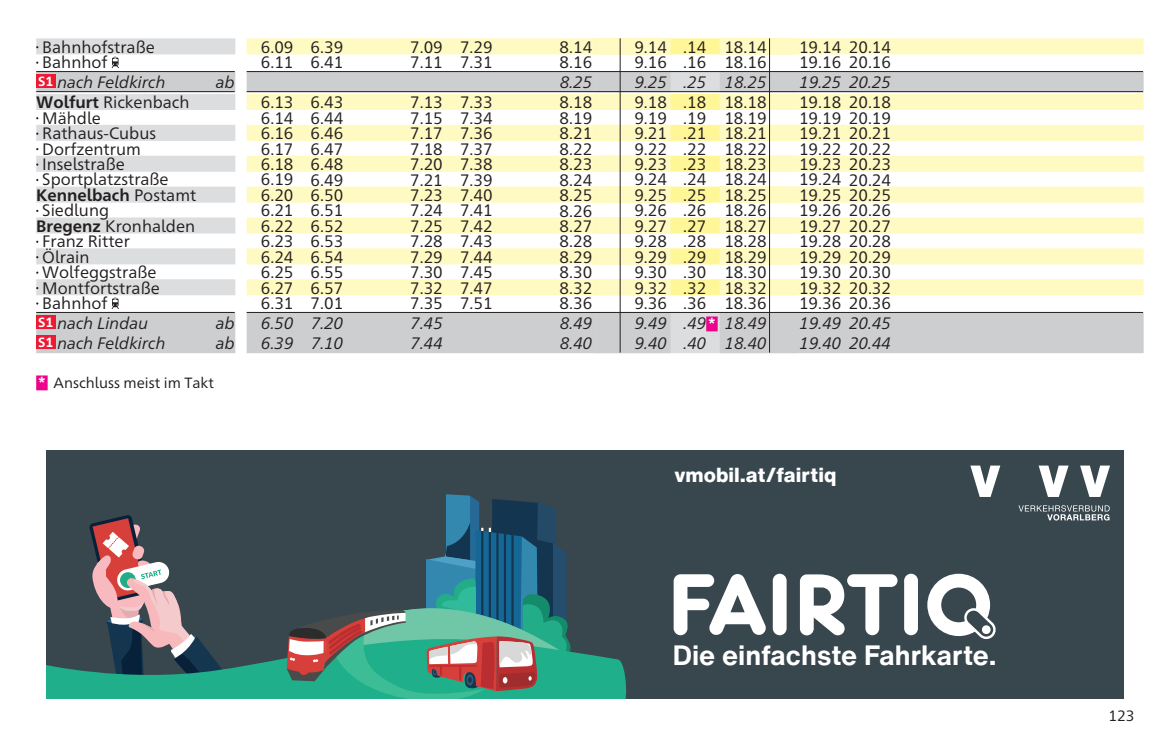
<style>
.page{position:relative;width:1170px;height:745px;background:#fff}
.page>*{position:absolute;margin:0;border:0;box-sizing:border-box;transform-origin:0 0}
.t1{font:700 27.5px "Helvetica Now Text";color:#fff}
.t2{font:800 20px "Helvetica Now Text";color:#fff}
.t3{font:16.5px/15.5px "Neue Frutiger VVV";color:#231f20}
.t4{font:italic 16.5px/20px "Neue Frutiger VVV";color:#231f20}
.t5{font:700 16.5px "Neue Frutiger VVV";color:#231f20}
.t6{font:15px "Neue Frutiger 1450 for VV";color:#231f20}
.t7{font:14.75px "Neue Frutiger VVV";color:#231f20}
.s1{font-weight:700;font-style:normal;font-size:13.25px;color:#fff}
.s2{font-weight:700}
.s3{font-weight:400}
.s4{font-weight:700;color:#fff}
.s5{font-weight:700;font-style:normal;font-size:14.75px;color:#fff}
</style>
<div class="page">
<svg style="left:246px;top:38px;width:897px;height:16px;background:#fef9bf"></svg>
<svg style="left:246px;top:71px;width:897px;height:39px;background:#e4e2c9"></svg>
<div style="left:246px;top:125px;width:897px;height:16px;background:#fffac1"></div>
<svg style="left:246px;top:156px;width:897px;height:16px;background:#fef9bf"></svg>
<svg style="left:246px;top:186px;width:897px;height:16px;background:#fef9c0"></svg>
<svg style="left:246px;top:217px;width:897px;height:16px;background:#fef9c0"></svg>
<svg style="left:246px;top:248px;width:897px;height:16px;background:#fef9bf"></svg>
<svg style="left:246px;top:279px;width:897px;height:16px;background:#fef9bf"></svg>
<hr style="left:246px;top:71px;width:896px;height:1px;background:#231f20">
<hr style="left:246px;top:91px;width:896px;height:1px;background:#231f20">
<svg style="left:36px;top:38px;width:199px;height:72px"></svg>
<div style="left:36px;top:74px;width:19px;height:14px;background:#ed1a33"></div>
<div style="left:36px;top:125px;width:199px;height:16px;background:#dcdddf"></div>
<div style="left:36px;top:156px;width:199px;height:16px;background:#dcdddf"></div>
<svg style="left:36px;top:179px;width:199px;height:23px"></svg>
<svg style="left:36px;top:210px;width:199px;height:23px"></svg>
<svg style="left:36px;top:240px;width:199px;height:24px"></svg>
<svg style="left:36px;top:279px;width:199px;height:74px"></svg>
<div style="left:36px;top:315px;width:19px;height:14px;background:#ed1a33"></div>
<div style="left:36px;top:335px;width:19px;height:14px;background:#ed1a33"></div>
<hr style="left:619px;top:38px;width:1px;height:314px;background:#231f20">
<hr style="left:769px;top:38px;width:1px;height:314px;background:#231f20">
<svg style="left:246px;top:312px;width:897px;height:41px;background:#cac9cc"></svg>
<svg style="left:36px;top:375px;width:12px;height:15px"></svg>
<div style="left:46px;top:450px;width:1077px;height:248px;background:#38464d"></div>
<svg style="left:970px;top:465px;width:30px;height:31px"></svg>
<svg style="left:1038px;top:465px;width:30px;height:31px"></svg>
<svg style="left:1080px;top:465px;width:29px;height:31px"></svg>
<svg style="left:1018px;top:505px;width:91px;height:15px"></svg>
<svg style="left:89px;top:515px;width:95px;height:113px"></svg>
<svg style="left:46px;top:628px;width:581px;height:70px"></svg>
<svg style="left:286px;top:494px;width:310px;height:204px"></svg>
<div style="left:772px;top:573px;width:14px;height:61px;background:#fff;border-radius:7px"></div>
<div style="left:904px;top:573px;width:13px;height:61px;background:#fff;border-radius:7px"></div>
<svg style="left:673px;top:574px;width:93px;height:61px"></svg>
<svg style="left:927px;top:573px;width:68px;height:65px"></svg>
<svg style="left:799px;top:574px;width:98px;height:61px"></svg>
<p class="t3" style="left:42px;top:39px;width:114px">Bahnhofstraße<br>Bahnhof</p>
<p class="t4" style="left:38px;top:74px;width:129px"><span class="s1">S1</span> nach Feldkirch</p>
<p class="t4" style="left:216px;top:74px;width:20px">ab</p>
<p class="t3" style="left:36px;top:95px;width:155px"><span class="s2">Wolfurt</span> Rickenbach</p>
<p class="t3" style="left:42px;top:110px;width:60px">Mähdle</p>
<p class="t3" style="left:42px;top:126px;width:115px">Rathaus-Cubus</p>
<p class="t3" style="left:42px;top:141px;width:100px">Dorfzentrum</p>
<p class="t3" style="left:42px;top:157px;width:84px">Inselstraße</p>
<p class="t3" style="left:42px;top:172px;width:128px">Sportplatzstraße</p>
<p class="t5" style="left:36px;top:188px;width:162px">Kennelbach <span class="s3">Postamt</span></p>
<p class="t3" style="left:42px;top:203px;width:68px">Siedlung</p>
<p class="t3" style="left:36px;top:218px;width:160px"><span class="s2">Bregenz</span> Kronhalden</p>
<p class="t3" style="left:42px;top:234px;width:89px">Franz Ritter</p>
<p class="t3" style="left:42px;top:249px;width:49px">Ölrain</p>
<p class="t3" style="left:42px;top:265px;width:116px">Wolfeggstraße</p>
<p class="t3" style="left:42px;top:280px;width:119px">Montfortstraße</p>
<p class="t3" style="left:42px;top:295px;width:67px">Bahnhof</p>
<p class="t4" style="left:38px;top:314px;width:111px"><span class="s1">S1</span> nach Lindau</p>
<p class="t4" style="left:216px;top:314px;width:20px">ab</p>
<p class="t4" style="left:38px;top:334px;width:129px"><span class="s1">S1</span> nach Feldkirch</p>
<p class="t4" style="left:216px;top:334px;width:20px">ab</p>
<p class="t7" style="left:38px;top:375px;width:178px"><span class="s4">*</span> Anschluss meist im Takt</p>
<p class="t3" style="left:261px;top:39px;width:34px">6.09<br>6.11</p>
<p class="t3" style="left:261px;top:95px;width:34px;text-align:justify">6.13<br>6.14<br>6.16<br>6.17<br>6.18<br>6.19<br>6.20<br>6.21<br>6.22<br>6.23<br>6.24<br>6.25<br>6.27<br>6.31</p>
<p class="t4" style="left:261px;top:314px;width:34px">6.50<br>6.39</p>
<p class="t3" style="left:310px;top:40px;width:34px">6.39<br>6.41</p>
<p class="t3" style="left:310px;top:95px;width:34px;text-align:justify">6.43<br>6.44<br>6.46<br>6.47<br>6.48<br>6.49<br>6.50<br>6.51<br>6.52<br>6.53<br>6.54<br>6.55<br>6.57<br>7.01</p>
<p class="t4" style="left:311px;top:314px;width:34px">7.20<br>7.10</p>
<p class="t3" style="left:410px;top:40px;width:34px">7.09<br>7.11</p>
<p class="t3" style="left:410px;top:95px;width:34px;text-align:justify">7.13<br>7.15<br>7.17<br>7.18<br>7.20<br>7.21<br>7.23<br>7.24<br>7.25<br>7.28<br>7.29<br>7.30<br>7.32<br>7.35</p>
<p class="t4" style="left:410px;top:314px;width:34px">7.45<br>7.44</p>
<p class="t3" style="left:460px;top:40px;width:34px">7.29<br>7.31</p>
<p class="t3" style="left:460px;top:95px;width:34px;text-align:justify">7.33<br>7.34<br>7.36<br>7.37<br>7.38<br>7.39<br>7.40<br>7.41<br>7.42<br>7.43<br>7.44<br>7.45<br>7.47<br>7.51</p>
<p class="t3" style="left:559px;top:40px;width:34px">8.14<br>8.16</p>
<p class="t4" style="left:560px;top:74px;width:34px">8.25</p>
<p class="t3" style="left:559px;top:95px;width:34px;text-align:justify">8.18<br>8.19<br>8.21<br>8.22<br>8.23<br>8.24<br>8.25<br>8.26<br>8.27<br>8.28<br>8.29<br>8.30<br>8.32<br>8.36</p>
<p class="t4" style="left:560px;top:314px;width:34px">8.49<br>8.40</p>
<p class="t3" style="left:634px;top:40px;width:134px">9.14 .14 18.14<br>9.16 .16 18.16</p>
<p class="t4" style="left:634px;top:74px;width:133px">9.25 .25 18.25</p>
<p class="t3" style="left:634px;top:95px;width:134px;text-align:justify">9.18 .18 18.18<br>9.19 .19 18.19<br>9.21 .21 18.21<br>9.22 .22 18.22<br>9.23 .23 18.23<br>9.24 .24 18.24<br>9.25 .25 18.25<br>9.26 .26 18.26<br>9.27 .27 18.27<br>9.28 .28 18.28<br>9.29 .29 18.29<br>9.30 .30 18.30<br>9.32 .32 18.32<br>9.36 .36 18.36</p>
<p class="t4" style="left:634px;top:314px;width:133px">9.49 .49<span class="s5">*</span> 18.49<br>9.40 .40 18.40</p>
<p class="t3" style="left:799px;top:39px;width:44px">19.14<br>19.16</p>
<p class="t4" style="left:799px;top:74px;width:43px">19.25</p>
<p class="t3" style="left:799px;top:95px;width:44px;text-align:justify">19.18<br>19.19<br>19.21<br>19.22<br>19.23<br>19.24<br>19.25<br>19.26<br>19.27<br>19.28<br>19.29<br>19.30<br>19.32<br>19.36</p>
<p class="t4" style="left:799px;top:314px;width:43px">19.49<br>19.40</p>
<p class="t3" style="left:848px;top:40px;width:44px">20.14<br>20.16</p>
<p class="t4" style="left:849px;top:74px;width:43px">20.25</p>
<p class="t3" style="left:848px;top:95px;width:44px;text-align:justify">20.18<br>20.19<br>20.21<br>20.22<br>20.23<br>20.24<br>20.25<br>20.26<br>20.27<br>20.28<br>20.29<br>20.30<br>20.32<br>20.36</p>
<p class="t4" style="left:849px;top:314px;width:43px">20.45<br>20.44</p>
<p class="t2" style="left:674px;top:459px;width:163px">vmobil.at/fairtiq</p>
<h1 class="t1" style="left:673px;top:633px;width:325px">Die einfachste Fahrkarte.</h1>
<p class="t6" style="left:1108px;top:704px;width:27px">123</p>
</div>
